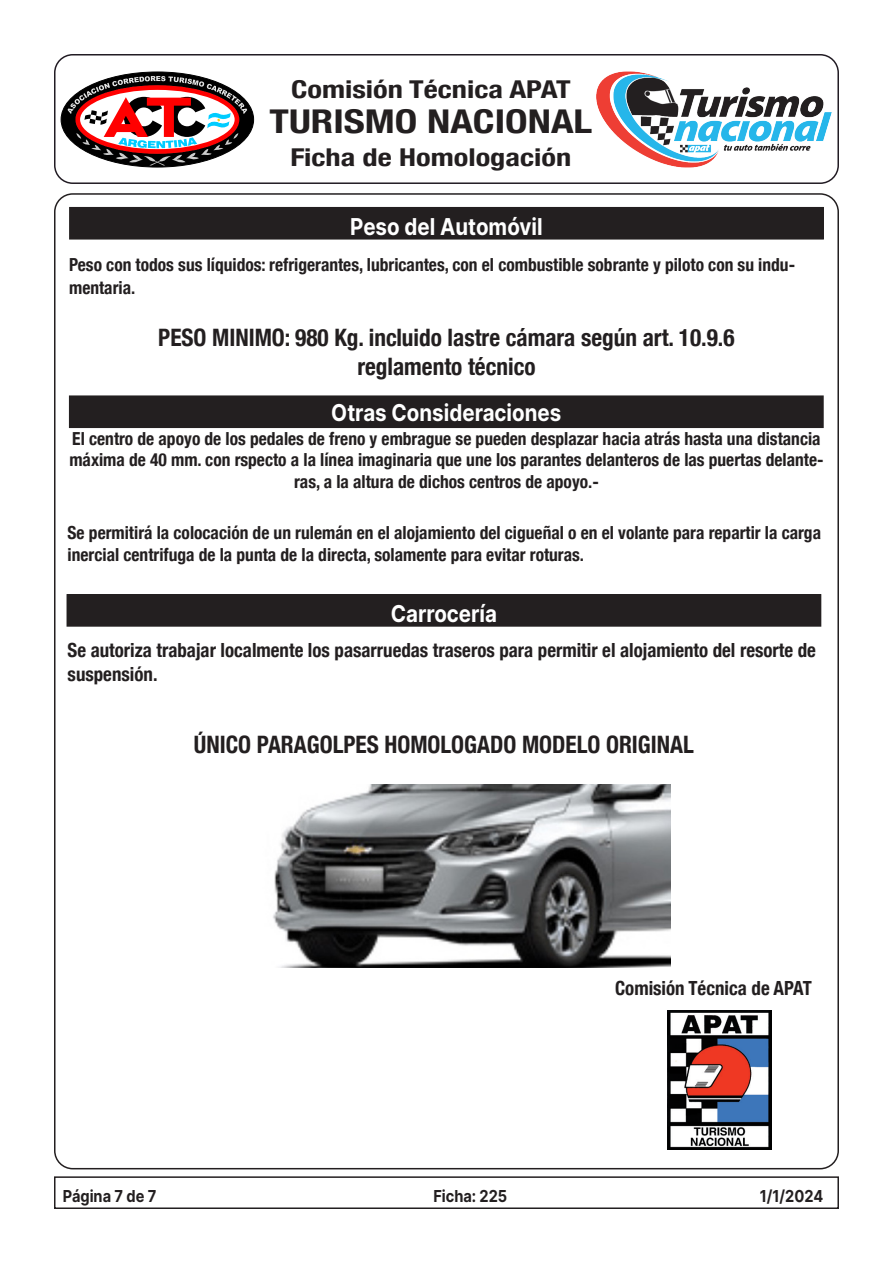
<style>
.page{position:relative;width:893px;height:1263px;background:#fff}
.page>*{position:absolute;margin:0;border:0;box-sizing:border-box;transform-origin:0 0}
.t1{font:700 condensed 32.7px "Helvetica Neue";color:#231f20;scale:1.24 1}
.t2{font:700 condensed 24.6px "Helvetica Neue";color:#231f20;scale:1.24 1}
.t3{font:700 condensed 24px "Helvetica Neue";color:#231f20}
.t4{font:700 23.25px "Inter";color:#fff;scale:.88 1}
.t5{font:700 condensed 19.5px/23.4px "Helvetica Neue";color:#231f20}
.t6{font:700 condensed 18px/21.6px "Helvetica Neue";color:#231f20}
.t7{font:700 16.5px "Inter";color:#231f20;scale:.88 1}
</style>
<div class="page">
<div style="left:54px;top:54px;width:785px;height:130px;border:2px solid #221c24;border-radius:18px"></div>
<img style="left:597px;top:72px;width:235px;height:96px">
<svg style="left:61px;top:72px;width:193px;height:95px"></svg>
<div style="left:54px;top:1176px;width:785px;height:33px;border:2px solid #231f20"></div>
<div style="left:70px;top:208px;width:753px;height:31px;background:#231f20"></div>
<div style="left:69px;top:207px;width:755px;height:33px;border:2px solid #231f20"></div>
<img style="left:667px;top:1011px;width:105px;height:139px">
<div style="left:70px;top:396px;width:753px;height:31px;background:#231f20"></div>
<div style="left:69px;top:395px;width:755px;height:33px;border:2px solid #231f20"></div>
<div style="left:67px;top:595px;width:754px;height:31px;background:#231f20"></div>
<div style="left:67px;top:594px;width:754px;height:33px;border:2px solid #231f20"></div>
<img style="left:273px;top:784px;width:397px;height:184px">
<h2 class="t2" style="left:291px;top:74px;width:227px">Comisión Técnica APAT</h2>
<h1 class="t1" style="left:270px;top:102px;width:262px">TURISMO NACIONAL</h1>
<h2 class="t2" style="left:291px;top:143px;width:228px">Ficha de Homologación</h2>
<p class="t4" style="left:350px;top:209px;width:220px">Peso del Automóvil</p>
<p class="t6" style="left:69px;top:252px;width:727px;line-height:23.4px">Peso con todos sus líquidos: refrigerantes, lubricantes, con el combustible sobrante y piloto con su indu&shy;mentaria.</p>
<p class="t3" style="left:158px;top:323px;width:578px">PESO MINIMO: 980 Kg. incluido lastre cámara según art. 10.9.6</p>
<p class="t3" style="left:357px;top:352px;width:180px">reglamento técnico</p>
<p class="t4" style="left:331px;top:395px;width:263px">Otras Consideraciones</p>
<p class="t6" style="left:69px;top:427px;width:756px;text-align:center">El centro de apoyo de los pedales de freno y embrague se pueden desplazar hacia atrás hasta una distancia máxima de 40 mm. con rspecto a la línea imaginaria que une los parantes delanteros de las puertas delante&shy;ras, a la altura de dichos centros de apoyo.-</p>
<p class="t6" style="left:68px;top:521px;width:755px">Se permitirá la colocación de un rulemán en el alojamiento del cigueñal o en el volante para repartir la carga inercial centrifuga de la punta de la directa, solamente para evitar roturas.</p>
<p class="t4" style="left:391px;top:596px;width:122px">Carrocería</p>
<p class="t5" style="left:68px;top:638px;width:750px">Se autoriza trabajar localmente los pasarruedas traseros para permitir el alojamiento del resorte de suspensión.</p>
<p class="t3" style="left:194px;top:730px;width:502px">ÚNICO PARAGOLPES HOMOLOGADO MODELO ORIGINAL</p>
<p class="t5" style="left:615px;top:976px;width:198px">Comisión Técnica de APAT</p>
<p class="t7" style="left:63px;top:1184px;width:108px">Página 7 de 7</p>
<p class="t7" style="left:433px;top:1184px;width:86px">Ficha: 225</p>
<p class="t7" style="left:760px;top:1184px;width:74px">1/1/2024</p>
</div>
